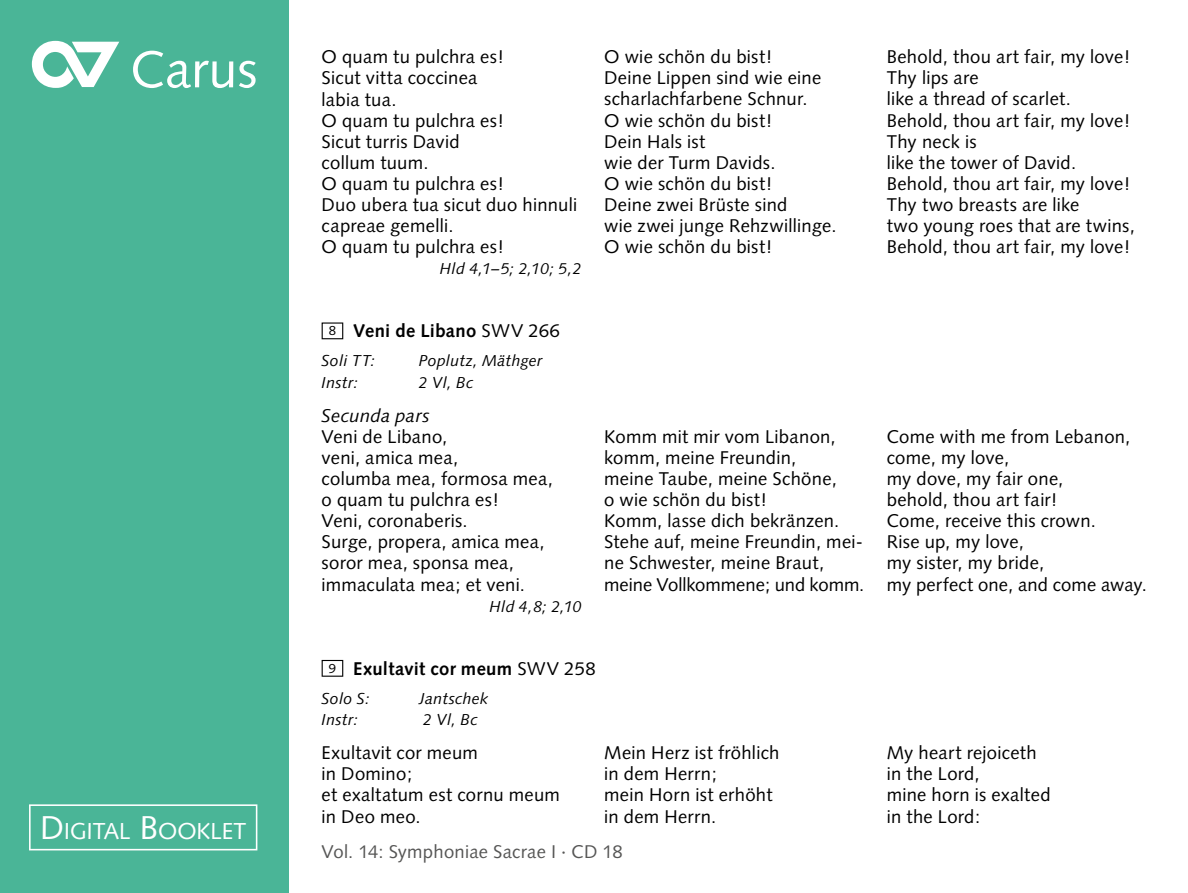
<style>
.page{position:relative;width:1188px;height:893px;background:#fff}
.page>*{position:absolute;margin:0;border:0;box-sizing:border-box;transform-origin:0 0}
.t1{font:51.9px "Syntax";color:#fff}
.t2{font:23.1px "Syntax LTCE";letter-spacing:-.01em;color:#fff}
.t3{font:18.45px/21.1px "Syntax";letter-spacing:.015em;color:#000}
.t4{font:700 18.45px "Syntax LTCE";letter-spacing:.015em;color:#000}
.t5{font:18.45px "Syntax LTCE";letter-spacing:.015em;color:#565655}
.t6{font:italic 18.45px "Syntax LTCE";letter-spacing:.02em;color:#000}
.t7{font:italic 15.75px "Syntax";letter-spacing:.025em;color:#000}
.t8{font:italic 15.75px "Syntax LTCE";letter-spacing:.01em;color:#000}
.s1{font-family:"Carus Logo"}
.s2{font-size:33px}
.s3{font-family:"Syntax";font-weight:400;font-size:13.2px}
.s4{font-weight:400}
</style>
<div class="page">
<div style="left:0;top:0;width:288px;height:893px;background:#4ab597"></div>
<svg style="left:29px;top:804px;width:228px;height:46px"></svg>
<svg style="left:322px;top:322px;width:21px;height:17px"></svg>
<svg style="left:322px;top:660px;width:21px;height:16px"></svg>
<h1 class="t1" style="left:29px;top:39px;width:230px"><span class="s1">C</span>Carus</h1>
<p class="t2" style="left:40px;top:817px;width:208px"><span class="s2">D</span>IGITAL <span class="s2">B</span>OOKLET</p>
<p class="t3" style="left:322px;top:46px;width:257px">O quam tu pulchra es!<br>Sicut vitta coccinea<br>labia tua.<br>O quam tu pulchra es!<br>Sicut turris David<br>collum tuum.<br>O quam tu pulchra es!<br>Duo ubera tua sicut duo hinnuli capreae gemelli.<br>O quam tu pulchra es!</p>
<p class="t8" style="left:440px;top:259px;width:143px">Hld 4,1–5; 2,10; 5,2</p>
<p class="t4" style="left:329px;top:320px;width:232px"><span class="s3">8</span> Veni de Libano <span class="s4">SWV 266</span></p>
<p class="t7" style="left:322px;top:352px;width:55px">Soli TT:</p>
<p class="t7" style="left:419px;top:352px;width:125px">Poplutz, Mäthger</p>
<p class="t7" style="left:322px;top:373px;width:38px">Instr:</p>
<p class="t7" style="left:419px;top:373px;width:56px">2 Vl, Bc</p>
<p class="t6" style="left:322px;top:404px;width:110px">Secunda pars</p>
<p class="t3" style="left:322px;top:426px;width:233px">Veni de Libano,<br>veni, amica mea,<br>columba mea, formosa mea, o quam tu pulchra es!<br>Veni, coronaberis.<br>Surge, propera, amica mea, soror mea, sponsa mea, immaculata mea; et veni.</p>
<p class="t8" style="left:490px;top:597px;width:94px">Hld 4,8; 2,10</p>
<p class="t3" style="left:604px;top:46px;width:234px">O wie schön du bist!<br>Deine Lippen sind wie eine scharlachfarbene Schnur.<br>O wie schön du bist!<br>Dein Hals ist<br>wie der Turm Davids.<br>O wie schön du bist!<br>Deine zwei Brüste sind<br>wie zwei junge Rehzwillinge.<br>O wie schön du bist!</p>
<p class="t3" style="left:604px;top:426px;width:262px">Komm mit mir vom Libanon, komm, meine Freundin,<br>meine Taube, meine Schöne,<br>o wie schön du bist!<br>Komm, lasse dich bekränzen.<br>Stehe auf, meine Freundin, mei&shy;ne Schwester, meine Braut, meine Vollkommene; und komm.</p>
<p class="t4" style="left:329px;top:658px;width:268px"><span class="s3">9</span> Exultavit cor meum <span class="s4">SWV 258</span></p>
<p class="t7" style="left:322px;top:689px;width:50px">Solo S:</p>
<p class="t7" style="left:419px;top:689px;width:71px">Jantschek</p>
<p class="t7" style="left:322px;top:710px;width:38px">Instr:</p>
<p class="t7" style="left:423px;top:710px;width:56px">2 Vl, Bc</p>
<p class="t3" style="left:322px;top:742px;width:240px">Exultavit cor meum<br>in Domino;<br>et exaltatum est cornu meum in Deo meo.</p>
<p class="t3" style="left:604px;top:742px;width:177px">Mein Herz ist fröhlich in dem Herrn;<br>mein Horn ist erhöht in dem Herrn.</p>
<p class="t5" style="left:322px;top:840px;width:303px">Vol. 14: Symphoniae Sacrae I · CD 18</p>
<p class="t3" style="left:887px;top:46px;width:250px">Behold, thou art fair, my love!<br>Thy lips are<br>like a thread of scarlet.<br>Behold, thou art fair, my love!<br>Thy neck is<br>like the tower of David.<br>Behold, thou art fair, my love!<br>Thy two breasts are like<br>two young roes that are twins,<br>Behold, thou art fair, my love!</p>
<p class="t3" style="left:887px;top:426px;width:262px">Come with me from Lebanon, come, my love,<br>my dove, my fair one,<br>behold, thou art fair!<br>Come, receive this crown.<br>Rise up, my love,<br>my sister, my bride,<br>my perfect one, and come away.</p>
<p class="t3" style="left:887px;top:742px;width:165px">My heart rejoiceth in the Lord,<br>mine horn is exalted in the Lord:</p>
</div>
